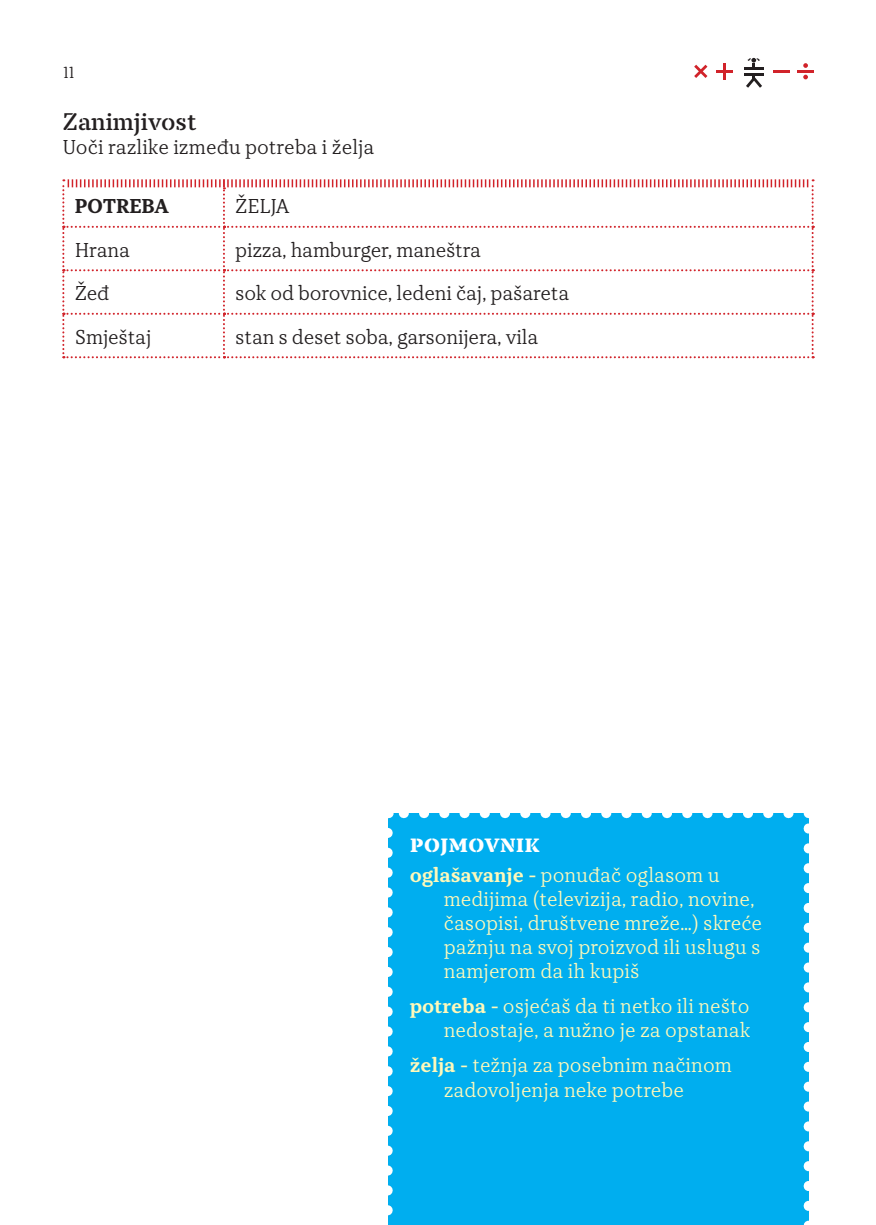
<style>
.page{position:relative;width:876px;height:1225px;background:#fff}
.page>*{position:absolute;margin:0;border:0;box-sizing:border-box;transform-origin:0 0}
.naslov{font:600 24px "TT Tricks Stencil";color:#231f20}
.naslov-2{font:700 24px "TT Tricks Stencil";color:#fff}
.pojmovnik{font:300 20px/24px "TT Tricks";color:#fff9ba}
.tekst_tabela{font:300 20px "TT Tricks";letter-spacing:-.01em;color:#231f20}
.tekst{font:300 20px "TT Tricks";color:#231f20}
.tekst_tabela-2{font:700 20px "TT Tricks";letter-spacing:-.01em;color:#231f20}
.t1{font:300 16px "TT Tricks";color:#231f20}
.s1{font-weight:700}
</style>
<div class="page">
<hr style="left:744px;top:67px;width:20px;height:3px;background:#231f20">
<hr style="left:716px;top:70px;width:16px;height:3px;background:#d1232a">
<hr style="left:773px;top:70px;width:16px;height:3px;background:#d1232a">
<hr style="left:798px;top:70px;width:16px;height:3px;background:#d1232a">
<hr style="left:723px;top:63px;width:3px;height:16px;background:#d1232a">
<svg style="left:694px;top:65px;width:13px;height:13px"></svg>
<hr style="left:744px;top:73px;width:20px;height:3px;background:#231f20">
<svg style="left:803px;top:63px;width:5px;height:5px"></svg>
<svg style="left:803px;top:75px;width:5px;height:4px"></svg>
<svg style="left:746px;top:58px;width:16px;height:30px"></svg>
<svg style="left:62px;top:179px;width:752px;height:179px"></svg>
<div style="left:388px;top:813px;width:421px;height:412px;background:#00aeef"></div>
<svg style="left:398px;top:813px;width:391px;height:5px"></svg>
<svg style="left:388px;top:833px;width:5px;height:383px"></svg>
<svg style="left:804px;top:813px;width:5px;height:412px"></svg>
<p class="t1" style="left:63px;top:63px;width:13px">11</p>
<p class="naslov" style="left:62px;top:107px;width:136px">Zanimjivost</p>
<p class="tekst" style="left:62px;top:135px;width:314px">Uoči razlike između potreba i želja</p>
<p class="tekst_tabela-2" style="left:75px;top:194px;width:96px">POTREBA</p>
<p class="tekst_tabela" style="left:235px;top:194px;width:56px">ŽELJA</p>
<p class="tekst_tabela" style="left:75px;top:238px;width:57px">Hrana</p>
<p class="tekst_tabela" style="left:235px;top:238px;width:247px">pizza, hamburger, maneštra</p>
<p class="tekst_tabela" style="left:75px;top:281px;width:36px">Žeđ</p>
<p class="tekst_tabela" style="left:235px;top:281px;width:335px">sok od borovnice, ledeni čaj, pašareta</p>
<p class="tekst_tabela" style="left:75px;top:325px;width:78px">Smještaj</p>
<p class="tekst_tabela" style="left:235px;top:325px;width:304px">stan s deset soba, garsonijera, vila</p>
<p class="naslov-2" style="left:410px;top:829px;width:131px">pojmovnik</p>
<p class="pojmovnik" style="left:444px;top:862px;width:320px;text-indent:-34px"><span class="s1">oglašavanje -</span> ponuđač oglasom u medijima (televizija, radio, novine, časopisi, društvene mreže…) skreće pažnju na svoj proizvod ili uslugu s namjerom da ih kupiš</p>
<p class="pojmovnik" style="left:410px;top:994px;width:342px;text-align:right"><span class="s1">potreba -</span> osjećaš da ti netko ili nešto nedostaje, a nužno je za opstanak</p>
<p class="pojmovnik" style="left:444px;top:1053px;width:290px;text-indent:-34px"><span class="s1">želja -</span> težnja za posebnim načinom zadovoljenja neke potrebe</p>
</div>
